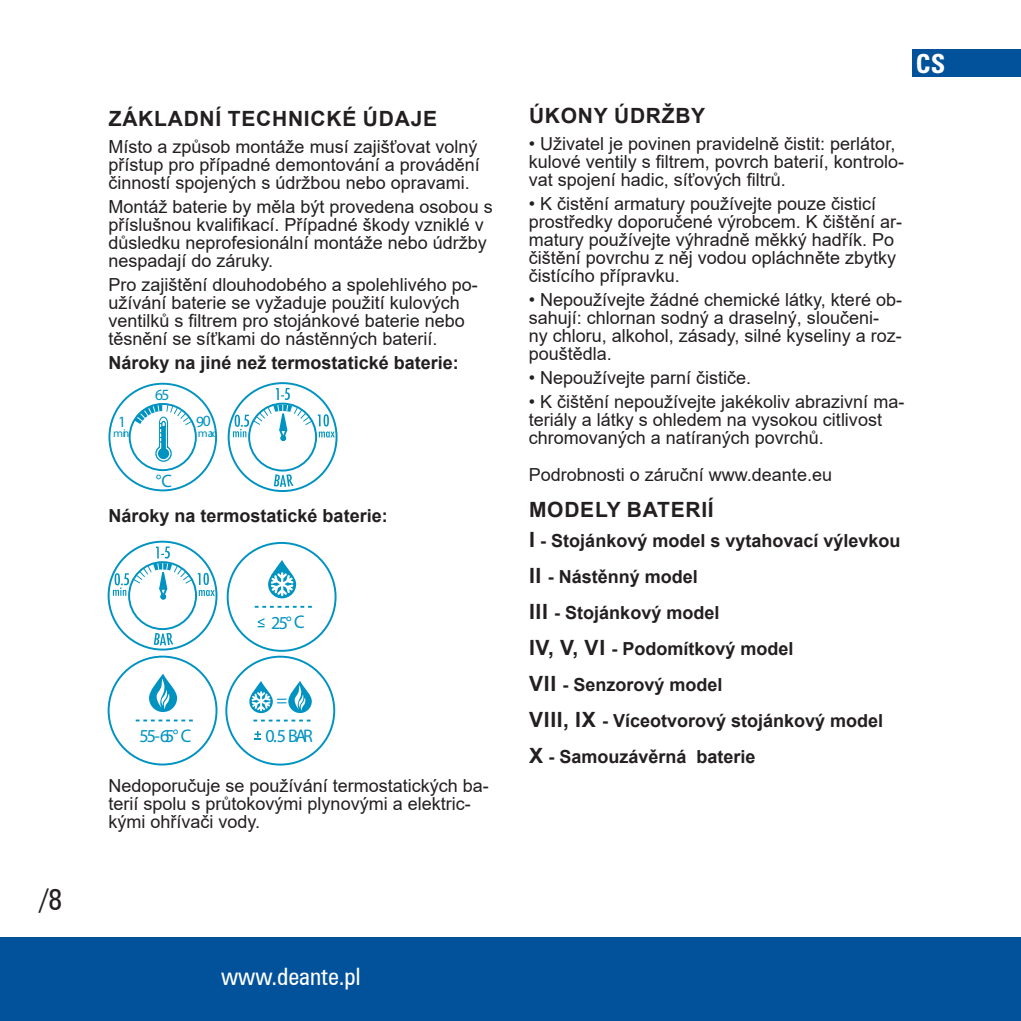
<style>
.page{position:relative;width:1021px;height:1021px;background:#fff}
.page>*{position:absolute;margin:0;border:0;box-sizing:border-box;transform-origin:0 0}
.t1{font:30px "Zurich Cn AT";color:#231f20}
.t2{font:24px "Zurich Cn AT";color:#fff}
.t3{font:700 24px "Zurich Cn PL";color:#fff}
.t4{font:700 21px "Arial";color:#231f20}
.t5{font:18.3px "Myriad Pro";color:#0093c1}
.t6{font:18px/18px "Arial";color:#231f20}
.t7{font:700 18px/36px "Arial";color:#231f20}
.t8{font:18px "Myriad Pro";color:#0093c1}
.t9{font:11.4px "Myriad Pro";color:#0093c1;scale:1.05 1}
.s1{font-size:21px}
</style>
<div class="page">
<div style="left:0;top:936px;width:1020px;height:84px;background:#01519b"></div>
<div style="left:108px;top:540px;width:109px;height:110px;border:2px solid #0093c1;border-radius:50%"></div>
<div style="left:128px;top:561px;width:69px;height:69px;border:2px solid #0093c1;border-radius:50%"></div>
<svg style="left:154px;top:633px;width:19px;height:12px"></svg>
<svg style="left:198px;top:573px;width:17px;height:23px"></svg>
<svg style="left:113px;top:546px;width:79px;height:53px"></svg>
<div style="left:227px;top:542px;width:109px;height:109px;border:2px solid #0093c1;border-radius:50%"></div>
<svg style="left:255px;top:606px;width:57px;height:1px"></svg>
<svg style="left:268px;top:560px;width:28px;height:38px"></svg>
<svg style="left:258px;top:618px;width:6px;height:9px"></svg>
<svg style="left:149px;top:673px;width:28px;height:39px"></svg>
<svg style="left:154px;top:678px;width:17px;height:31px"></svg>
<div style="left:108px;top:655px;width:109px;height:110px;border:2px solid #0093c1;border-radius:50%"></div>
<svg style="left:136px;top:719px;width:57px;height:2px"></svg>
<div style="left:225px;top:655px;width:110px;height:110px;border:2px solid #0093c1;border-radius:50%"></div>
<svg style="left:253px;top:719px;width:57px;height:2px"></svg>
<svg style="left:288px;top:681px;width:24px;height:32px"></svg>
<svg style="left:254px;top:731px;width:7px;height:9px"></svg>
<div style="left:228px;top:382px;width:109px;height:110px;border:2px solid #0093c1;border-radius:50%"></div>
<div style="left:248px;top:402px;width:69px;height:69px;border:2px solid #0093c1;border-radius:50%"></div>
<svg style="left:274px;top:474px;width:19px;height:13px"></svg>
<svg style="left:318px;top:414px;width:17px;height:23px"></svg>
<svg style="left:233px;top:388px;width:79px;height:53px"></svg>
<div style="left:108px;top:383px;width:109px;height:108px;border:2px solid #0093c1;border-radius:50%"></div>
<div style="left:129px;top:403px;width:68px;height:68px;border:2px solid #0093c1;border-radius:50%"></div>
<div style="left:912px;top:49px;width:108px;height:28px;background:#01519b"></div>
<svg style="left:249px;top:681px;width:57px;height:32px"></svg>
<svg style="left:134px;top:390px;width:76px;height:72px"></svg>
<h1 class="t1" style="left:40px;top:881px;width:24px">/8</h1>
<p class="t4" style="left:109px;top:103px;width:29px">Základní</p>
<p class="t4" style="left:228px;top:103px;width:16px">technické</p>
<p class="t4" style="left:363px;top:103px;width:31px">údaje</p>
<p class="t6" style="left:108px;top:137px;width:373px">Místo a způsob montáže musí zajišťovat volný přístup pro případné demontování a provádění činností spojených s údržbou nebo opravami.</p>
<p class="t6" style="left:108px;top:197px;width:386px">Montáž baterie by měla být provedena osobou s příslušnou kvalifikací. Případné škody vzniklé v důsledku neprofesionální montáže nebo údržby nespadají do záruky.</p>
<p class="t6" style="left:108px;top:275px;width:371px">Pro zajištění dlouhodobého a spolehlivého po&shy;užívání baterie se vyžaduje použití kulových ventilků s filtrem pro stojánkové baterie nebo těsnění se síťkami do nástěnných baterií.</p>
<p class="t7" style="left:108px;top:344px;width:352px">Nároky na jiné než termostatické baterie:</p>
<p class="t9" style="left:113px;top:426px;width:17px">min</p>
<p class="t9" style="left:198px;top:426px;width:18px">max</p>
<p class="t8" style="left:156px;top:469px;width:18px">°C</p>
<p class="t7" style="left:108px;top:497px;width:281px">Nároky na termostatické baterie:</p>
<p class="t5" style="left:271px;top:611px;width:35px;rotate:-1deg">25° C</p>
<p class="t5" style="left:139px;top:725px;width:53px;rotate:-1deg">55-65° C</p>
<p class="t5" style="left:265px;top:725px;width:49px;rotate:-1deg">0.5 BAR</p>
<p class="t6" style="left:108px;top:776px;width:382px">Nedoporučuje se používání termostatických ba&shy;terií spolu s průtokovými plynovými a elektric&shy;kými ohřívači vody.</p>
<p class="t4" style="left:529px;top:101px;width:17px">Úkony</p>
<p class="t4" style="left:614px;top:101px;width:32px">údržby</p>
<p class="t6" style="left:528px;top:135px;width:377px">• Uživatel je povinen pravidelně čistit: perlátor, kulové ventily s filtrem, povrch baterií, kontrolo&shy;vat spojení hadic, síťových filtrů.</p>
<p class="t6" style="left:528px;top:195px;width:375px">• K čistění armatury používejte pouze čisticí prostředky doporučené výrobcem. K čištění ar&shy;matury používejte výhradně měkký hadřík. Po čištění povrchu z něj vodou opláchněte zbytky čistícího přípravku.</p>
<p class="t6" style="left:528px;top:291px;width:375px">• Nepoužívejte žádné chemické látky, které ob&shy;sahují: chlornan sodný a draselný, sloučeni&shy;ny chloru, alkohol, zásady, silné kyseliny a roz&shy;pouštědla.</p>
<p class="t6" style="left:528px;top:369px;width:224px">• Nepoužívejte parní čističe.</p>
<p class="t6" style="left:528px;top:393px;width:377px">• K čištění nepoužívejte jakékoliv abrazivní ma&shy;teriály a látky s ohledem na vysokou citlivost chromovaných a natíraných povrchů.</p>
<p class="t6" style="left:528px;top:465px;width:305px">Podrobnosti o záruční www.deante.eu</p>
<p class="t4" style="left:529px;top:494px;width:34px">Modely</p>
<p class="t4" style="left:627px;top:494px;width:14px">baterií</p>
<p class="t7" style="left:529px;top:522px;width:373px"><span class="s1">I</span> - Stojánkový model s vytahovací výlevkou<br><span class="s1">II</span> - Nástěnný model<br><span class="s1">III</span> - Stojánkový model<br><span class="s1">IV, V, VI</span> - Podomítkový model<br><span class="s1">VII</span> - Senzorový model<br><span class="s1">VIII, IX</span> - Víceotvorový stojánkový model<br><span class="s1">X</span> - Samouzávěrná baterie</p>
<h2 class="t3" style="left:915px;top:47px;width:31px">CS</h2>
<h2 class="t2" style="left:221px;top:962px;width:141px">www.deante.pl</h2>
</div>
